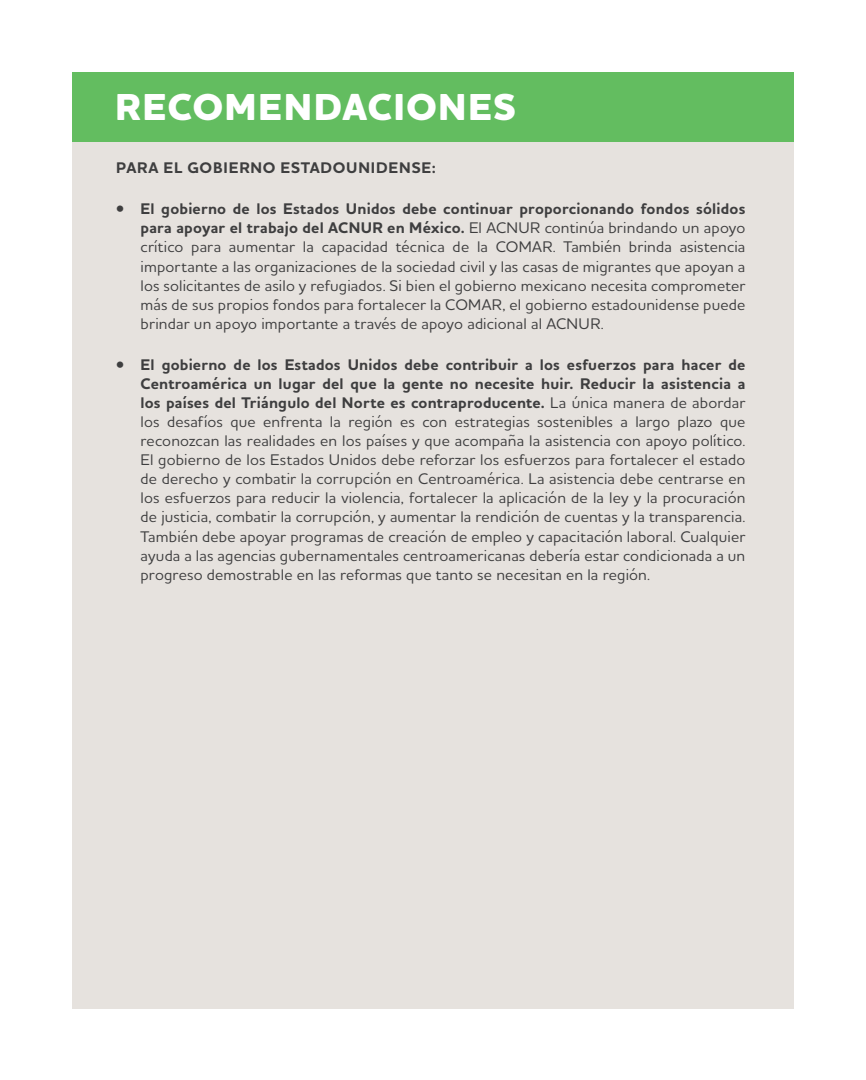
<style>
.page{position:relative;width:866px;height:1080px;background:#fff}
.page>*{position:absolute;margin:0;border:0;box-sizing:border-box;transform-origin:0 0}
.t1{font:800 38.25px "Houschka Alt Pro";letter-spacing:.03em;color:#fff}
.t2{font:500 15.75px/19px "Houschka Alt Pro";letter-spacing:.01em;color:#3e3e3f;text-align:justify}
.Body_Paragraph{font:700 15.75px "Houschka Alt Pro";letter-spacing:.05em;color:#3e3e3f}
.s1{font-weight:700}
</style>
<div class="page">
<div style="left:72px;top:72px;width:721px;height:936px;background:#e6e2de"></div>
<div style="left:72px;top:72px;width:721px;height:69px;background:#63bd60"></div>
<p class="t1" style="left:115px;top:82px;width:402px">RECOMENDACIONES</p>
<p class="Body_Paragraph" style="left:116px;top:158px;width:321px">PARA EL GOBIERNO ESTADOUNIDENSE:</p>
<p class="t2" style="left:140px;top:199px;width:606px;text-indent:-25px"><span class="s1">• El gobierno de los Estados Unidos debe continuar proporcionando fondos sólidos para apoyar el trabajo del ACNUR en México.</span> El ACNUR continúa brindando un apoyo crítico para aumentar la capacidad técnica de la COMAR. También brinda asistencia importante a las organizaciones de la sociedad civil y las casas de migrantes que apoyan a los solicitantes de asilo y refugiados. Si bien el gobierno mexicano necesita comprometer más de sus propios fondos para fortalecer la COMAR, el gobierno estadounidense puede brindar un apoyo importante a través de apoyo adicional al ACNUR.</p>
<p class="t2" style="left:140px;top:354px;width:606px;text-indent:-25px"><span class="s1">• El gobierno de los Estados Unidos debe contribuir a los esfuerzos para hacer de Centroamérica un lugar del que la gente no necesite huir. Reducir la asistencia a los países del Triángulo del Norte es contraproducente.</span> La única manera de abordar los desafíos que enfrenta la región es con estrategias sostenibles a largo plazo que reconozcan las realidades en los países y que acompaña la asistencia con apoyo político.<br>El gobierno de los Estados Unidos debe reforzar los esfuerzos para fortalecer el estado de derecho y combatir la corrupción en Centroamérica. La asistencia debe centrarse en los esfuerzos para reducir la violencia, fortalecer la aplicación de la ley y la procuración de justicia, combatir la corrupción, y aumentar la rendición de cuentas y la transparencia.<br>También debe apoyar programas de creación de empleo y capacitación laboral. Cualquier ayuda a las agencias gubernamentales centroamericanas debería estar condicionada a un progreso demostrable en las reformas que tanto se necesitan en la región.</p>
</div>
